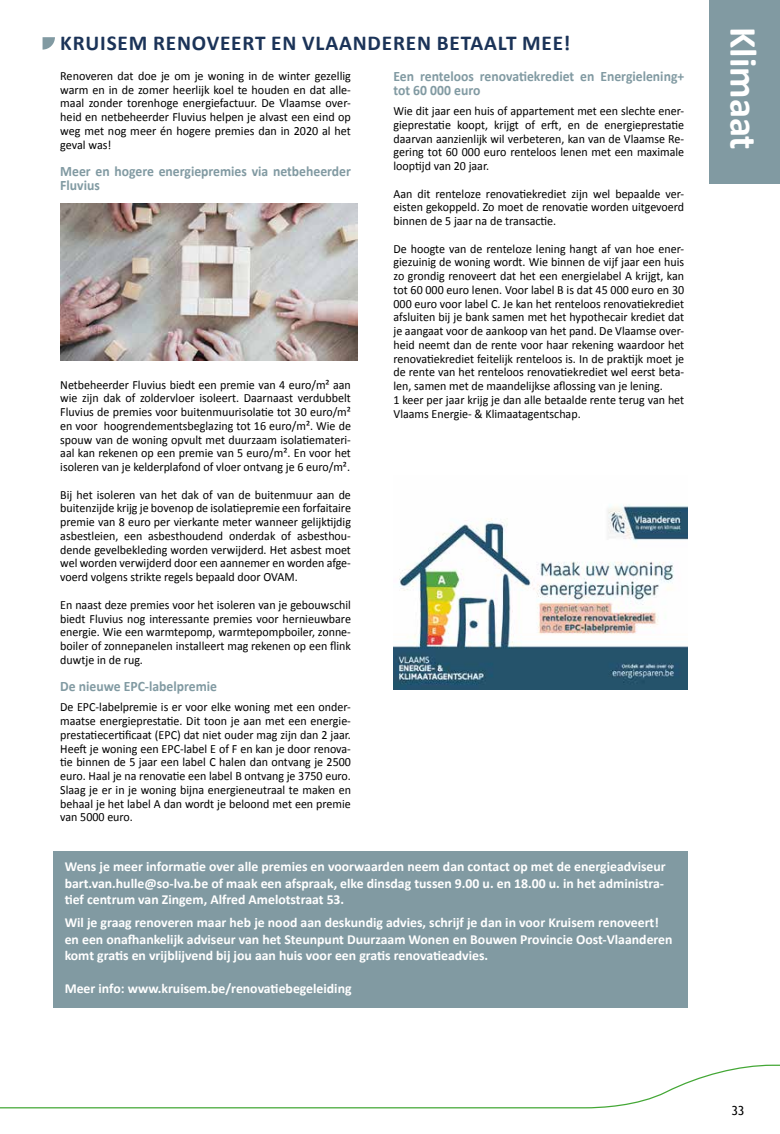
<style>
.page{position:relative;width:780px;height:1134px;background:#fff}
.page>*{position:absolute;margin:0;border:0;box-sizing:border-box;transform-origin:0 0}
.t1{font:700 38.75px "Calibri";letter-spacing:-.005em;color:#fff}
.t2{font:700 21.25px "Calibri";letter-spacing:.04em;color:#1b3358}
.t3{font:700 14.38px/13.8px "Calibri";color:#819aa2;scale:.95 1}
.t4{font:700 13.75px/16.5px "Calibri";color:#fff;text-align:justify}
.t5{font:12.5px/13.8px "Calibri";color:#000;text-align:justify;scale:.96 1}
.t6{font:12.5px/13.8px "Calibri";color:#000;text-align:justify}
.t7{font:12.5px "Trebuchet MS";color:#000}
</style>
<div class="page">
<svg style="left:0;top:1064px;width:780px;height:45px"></svg>
<svg style="left:43px;top:37px;width:12px;height:13px"></svg>
<div style="left:709px;top:0;width:71px;height:184px;background:#819aa2"></div>
<img style="left:393px;top:505px;width:294px;height:184px">
<img style="left:60px;top:204px;width:297px;height:156px">
<div style="left:53px;top:851px;width:634px;height:156px;background:#819aa2"></div>
<h2 class="t2" style="left:60px;top:29px;width:512px">KRUISEM RENOVEERT EN VLAANDEREN BETAALT MEE!</h2>
<h1 class="t1" style="left:768px;top:27px;width:125px;rotate:90deg">Klimaat</h1>
<p class="t6" style="left:60px;top:69px;width:292px">Renoveren dat doe je om je woning in de winter gezellig warm en in de zomer heerlijk koel te houden en dat alle&shy;maal zonder torenhoge energiefactuur. De Vlaamse over&shy;heid en netbeheerder Fluvius helpen je alvast een eind op weg met nog meer én hogere premies dan in 2020 al het geval was!</p>
<p class="t3" style="left:60px;top:165px;width:307px">Meer en hogere energiepremies via netbeheerder<br>Fluvius</p>
<p class="t3" style="left:393px;top:70px;width:307px">Een renteloos renovatiekrediet en Energielening+ tot 60 000 euro</p>
<p class="t5" style="left:393px;top:104px;width:304px">Wie dit jaar een huis of appartement met een slechte ener&shy;gieprestatie koopt, krijgt of erft, en de energieprestatie daarvan aanzienlijk wil verbeteren, kan van de Vlaamse Re&shy;gering tot 60 000 euro renteloos lenen met een maximale looptijd van 20 jaar.</p>
<p class="t5" style="left:393px;top:187px;width:304px">Aan dit renteloze renovatiekrediet zijn wel bepaalde ver&shy;eisten gekoppeld. Zo moet de renovatie worden uitgevoerd binnen de 5 jaar na de transactie.</p>
<p class="t5" style="left:393px;top:242px;width:304px;text-align:left">De hoogte van de renteloze lening hangt af van hoe ener&shy;giezuinig de woning wordt. Wie binnen de vijf jaar een huis zo grondig renoveert dat het een energielabel A krijgt, kan tot 60 000 euro lenen. Voor label B is dat 45 000 euro en 30<br>000 euro voor label C. Je kan het renteloos renovatiekrediet afsluiten bij je bank samen met het hypothecair krediet dat je aangaat voor de aankoop van het pand. De Vlaamse over&shy;heid neemt dan de rente voor haar rekening waardoor het renovatiekrediet feitelijk renteloos is. In de praktijk moet je de rente van het renteloos renovatiekrediet wel eerst beta&shy;len, samen met de maandelijkse aflossing van je lening.<br>1 keer per jaar krijg je dan alle betaalde rente terug van het Vlaams Energie- &amp; Klimaatagentschap.</p>
<p class="t5" style="left:60px;top:378px;width:304px">Netbeheerder Fluvius biedt een premie van 4 euro/m² aan wie zijn dak of zoldervloer isoleert. Daarnaast verdubbelt Fluvius de premies voor buitenmuurisolatie tot 30 euro/m² en voor hoogrendementsbeglazing tot 16 euro/m². Wie de spouw van de woning opvult met duurzaam isolatiemateri&shy;aal kan rekenen op een premie van 5 euro/m². En voor het isoleren van je kelderplafond of vloer ontvang je 6 euro/m².</p>
<p class="t5" style="left:60px;top:488px;width:304px">Bij het isoleren van het dak of van de buitenmuur aan de buitenzijde krijg je bovenop de isolatiepremie een forfaitaire premie van 8 euro per vierkante meter wanneer gelijktijdig asbestleien, een asbesthoudend onderdak of asbesthou&shy;dende gevelbekleding worden verwijderd. Het asbest moet wel worden verwijderd door een aannemer en worden afge&shy;voerd volgens strikte regels bepaald door OVAM.</p>
<p class="t5" style="left:60px;top:598px;width:304px">En naast deze premies voor het isoleren van je gebouwschil biedt Fluvius nog interessante premies voor hernieuwbare energie. Wie een warmtepomp, warmtepompboiler, zonne&shy;boiler of zonnepanelen installeert mag rekenen op een flink duwtje in de rug.</p>
<p class="t3" style="left:60px;top:680px;width:166px">De nieuwe EPC-labelpremie</p>
<p class="t5" style="left:60px;top:700px;width:304px">De EPC-labelpremie is er voor elke woning met een onder&shy;maatse energieprestatie. Dit toon je aan met een energie&shy;prestatiecertificaat (EPC) dat niet ouder mag zijn dan 2 jaar.<br>Heeft je woning een EPC-label E of F en kan je door renova&shy;tie binnen de 5 jaar een label C halen dan ontvang je 2500 euro. Haal je na renovatie een label B ontvang je 3750 euro.<br>Slaag je er in je woning bijna energieneutraal te maken en behaal je het label A dan wordt je beloond met een premie van 5000 euro.</p>
<p class="t4" style="left:65px;top:858px;width:602px">Wens je meer informatie over alle premies en voorwaarden neem dan contact op met de energieadviseur bart.van.hulle@so-lva.be of maak een afspraak, elke dinsdag tussen 9.00 u. en 18.00 u. in het administra&shy;tief centrum van Zingem, Alfred Amelotstraat 53.</p>
<p class="t4" style="left:65px;top:914px;width:609px;text-align:left">Wil je graag renoveren maar heb je nood aan deskundig advies, schrijf je dan in voor Kruisem renoveert! en een onafhankelijk adviseur van het Steunpunt Duurzaam Wonen en Bouwen Provincie Oost-Vlaanderen komt gratis en vrijblijvend bij jou aan huis voor een gratis renovatieadvies.</p>
<p class="t4" style="left:65px;top:980px;width:288px">Meer info: www.kruisem.be/renovatiebegeleiding</p>
<p class="t7" style="left:731px;top:1103px;width:15px">33</p>
</div>
